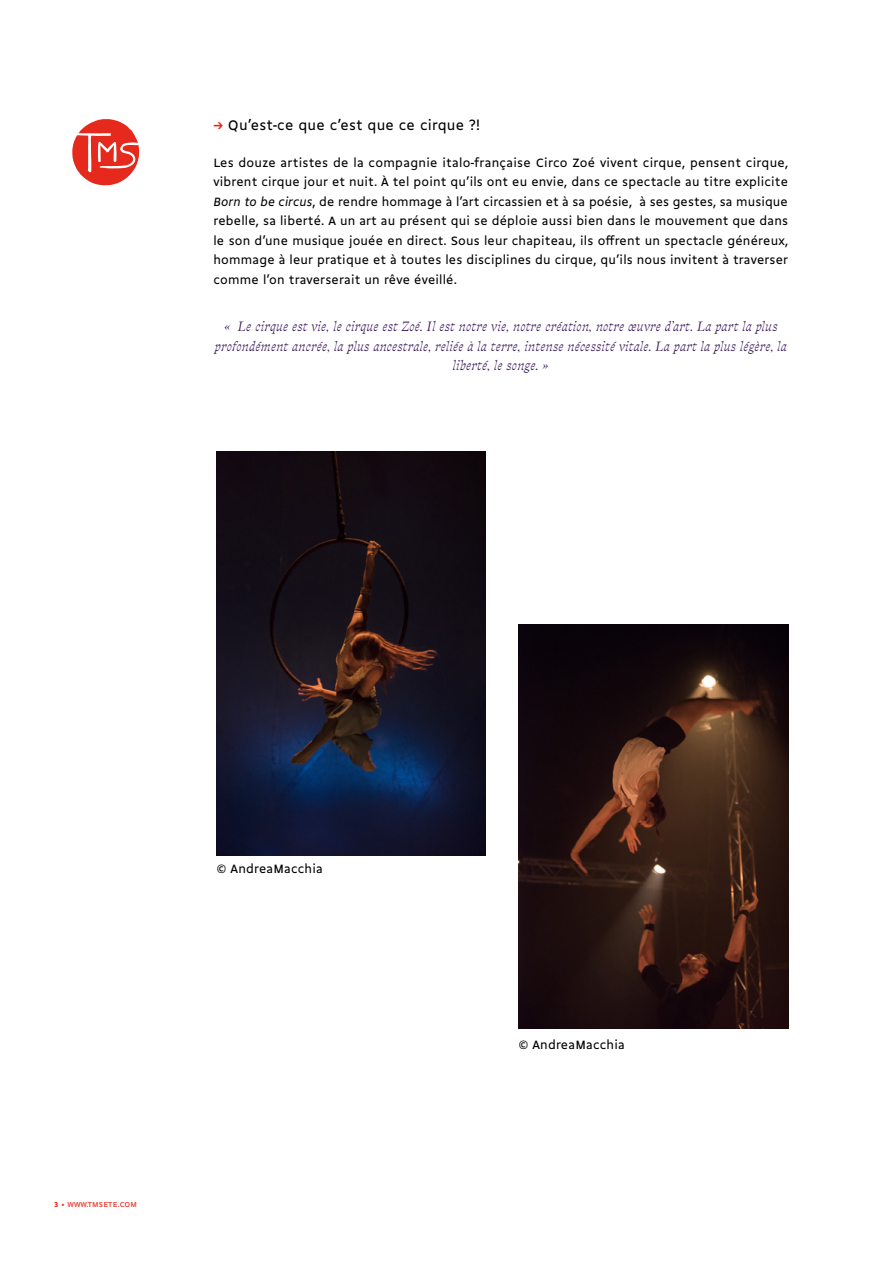
<style>
.page{position:relative;width:893px;height:1263px;background:#fff}
.page>*{position:absolute;margin:0;border:0;box-sizing:border-box;transform-origin:0 0}
.t1{font:15px "Gemeli";letter-spacing:.015em;color:#000}
.t2{font:13.05px/19.5px "Gemeli";letter-spacing:.015em;color:#000;text-align:justify}
.t3{font:13.05px/19.5px "Traulha Italica";letter-spacing:.015em;color:#401f60;text-align:center}
.t4{font:7.5px "Gemeli Micro";letter-spacing:.01em;color:#e52a1d}
.s1{font-weight:700;color:#e52a1d}
.s2{font-style:italic}
.s3{font-weight:700}
</style>
<div class="page">
<svg style="left:72px;top:119px;width:67px;height:66px"></svg>
<img style="left:216px;top:451px;width:270px;height:404px">
<img style="left:518px;top:624px;width:270px;height:404px">
<p class="t1" style="left:213px;top:115px;width:268px"><span class="s1">→</span> Qu’est-ce que c’est que ce cirque ?!</p>
<p class="t2" style="left:213px;top:152px;width:577px">Les douze artistes de la compagnie italo-française Circo Zoé vivent cirque, pensent cirque, vibrent cirque jour et nuit. À tel point qu’ils ont eu envie, dans ce spectacle au titre explicite <span class="s2">Born to be circus</span>, de rendre hommage à l’art circassien et à sa poésie, à ses gestes, sa musique rebelle, sa liberté. A un art au présent qui se déploie aussi bien dans le mouvement que dans le son d’une musique jouée en direct. Sous leur chapiteau, ils offrent un spectacle généreux, hommage à leur pratique et à toutes les disciplines du cirque, qu’ils nous invitent à traverser comme l’on traverserait un rêve éveillé.</p>
<p class="t3" style="left:215px;top:317px;width:574px">« Le cirque est vie, le cirque est Zoé. Il est notre vie, notre création, notre œuvre d’art. La part la plus profondément ancrée, la plus ancestrale, reliée à la terre, intense nécessité vitale. La part la plus légère, la liberté, le songe. »</p>
<p class="t2" style="left:217px;top:858px;width:108px">© AndreaMacchia</p>
<p class="t4" style="left:54px;top:1199px;width:85px"><span class="s3">3</span> • WWW.TMSETE.COM</p>
<p class="t2" style="left:519px;top:1034px;width:108px">© AndreaMacchia</p>
</div>
